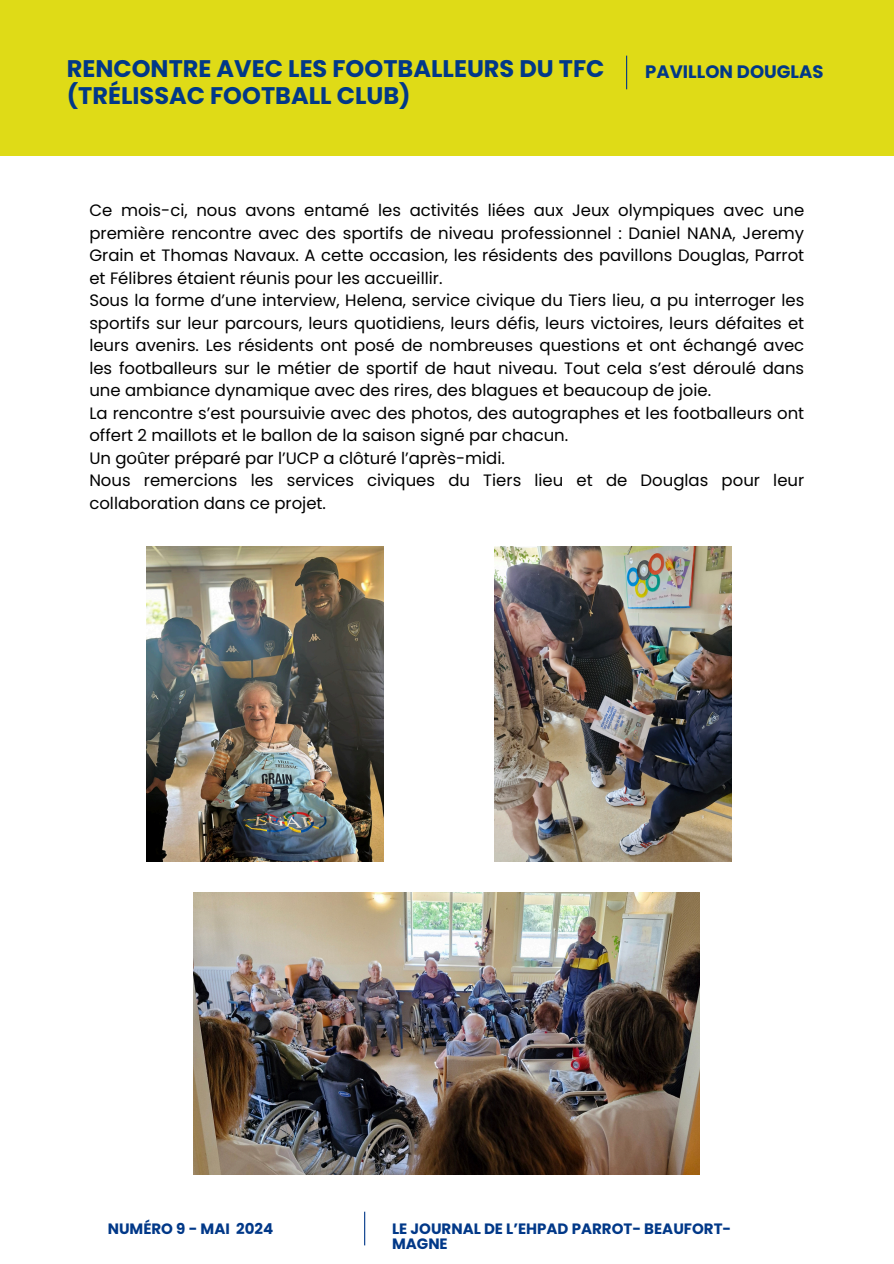
<style>
.page{position:relative;width:894px;height:1264px;background:#fff}
.page>*{position:absolute;margin:0;border:0;box-sizing:border-box;transform-origin:0 0}
.t1{font:700 24px/27px "Poppins";color:#013888}
.t2{font:700 18px "Poppins";color:#013888}
.t3{font:16.5px/22.5px "Poppins";color:#000}
.t4{font:700 15px/14.7px "Poppins";color:#013888}
</style>
<div class="page">
<div style="left:0;top:0;width:893px;height:155px;background:#dfdb17"></div>
<hr style="left:626px;top:56px;width:1px;height:33px;background:#013888">
<img style="left:146px;top:546px;width:237px;height:315px">
<img style="left:494px;top:546px;width:237px;height:315px">
<img style="left:193px;top:892px;width:506px;height:282px">
<hr style="left:364px;top:1211px;width:1px;height:34px;background:#013888">
<p class="t1" style="left:67px;top:55px;width:539px">RENCONTRE AVEC LES FOOTBALLEURS DU TFC (TRÉLISSAC FOOTBALL CLUB)</p>
<p class="t2" style="left:645px;top:59px;width:180px">PAVILLON DOUGLAS</p>
<p class="t3" style="left:89px;top:199px;width:716px">Ce mois-ci, nous avons entamé les activités liées aux Jeux olympiques avec une première rencontre avec des sportifs de niveau professionnel : Daniel NANA, Jeremy Grain et Thomas Navaux. A cette occasion, les résidents des pavillons Douglas, Parrot et Félibres étaient réunis pour les accueillir.<br>Sous la forme d’une interview, Helena, service civique du Tiers lieu, a pu interroger les sportifs sur leur parcours, leurs quotidiens, leurs défis, leurs victoires, leurs défaites et leurs avenirs. Les résidents ont posé de nombreuses questions et ont échangé avec les footballeurs sur le métier de sportif de haut niveau. Tout cela s’est déroulé dans une ambiance dynamique avec des rires, des blagues et beaucoup de joie.<br>La rencontre s’est poursuivie avec des photos, des autographes et les footballeurs ont offert 2 maillots et le ballon de la saison signé par chacun.<br>Un goûter préparé par l’UCP a clôturé l’après-midi.<br>Nous remercions les services civiques du Tiers lieu et de Douglas pour leur collaboration dans ce projet.</p>
<p class="t4" style="left:108px;top:1221px;width:167px">NUMÉRO 9 - MAI 2024</p>
<p class="t4" style="left:392px;top:1221px;width:340px">LE JOURNAL DE L’EHPAD PARROT- BEAUFORT-<br>MAGNE</p>
</div>
